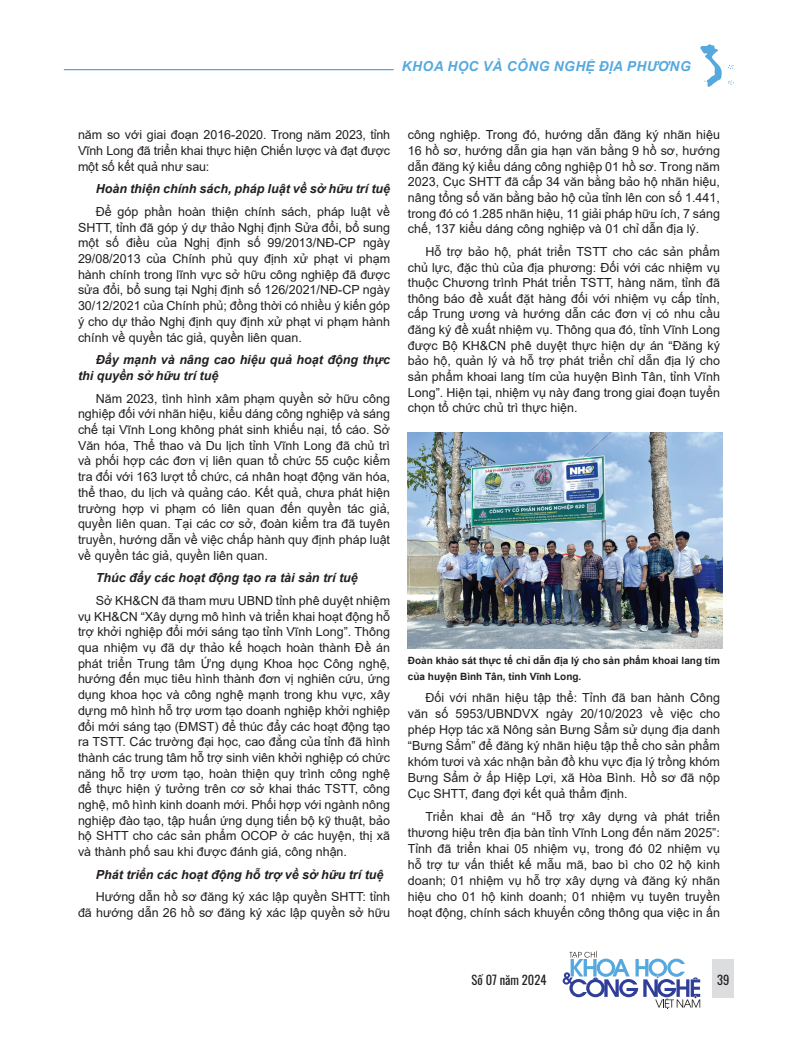
<style>
.page{position:relative;width:798px;height:1042px;background:#fff}
.page>*{position:absolute;margin:0;border:0;box-sizing:border-box;transform-origin:0 0}
.t1{font:italic 700 13.75px "Arial";letter-spacing:.035em;color:#55a9de}
.t2{font:12.5px/15.6px "Arial";color:#231f20;text-align:justify}
.t3{font:italic 700 12.5px/15.6px "Arial";color:#231f20}
.t4{font:12.5px "Oswald";color:#231f20}
.t5{font:700 10px/15.6px "Arial";color:#231f20}
</style>
<div class="page">
<hr style="left:64px;top:69px;width:329px;height:1px;background:#55a9de">
<div style="left:712px;top:958px;width:21px;height:39px;background:#dcdddf"></div>
<svg style="left:700px;top:44px;width:21px;height:43px"></svg>
<svg style="left:728px;top:65px;width:5px;height:4px"></svg>
<svg style="left:728px;top:80px;width:6px;height:5px"></svg>
<svg style="left:562px;top:951px;width:138px;height:58px"></svg>
<img style="left:407px;top:432px;width:315px;height:216px">
<p class="t1" style="left:401px;top:57px;width:290px">KHOA HỌC VÀ CÔNG NGHỆ ĐỊA PHƯƠNG</p>
<p class="t2" style="left:78px;top:127px;width:313px">năm so với giai đoạn 2016-2020. Trong năm 2023, tỉnh Vĩnh Long đã triển khai thực hiện Chiến lược và đạt được một số kết quả như sau:</p>
<p class="t3" style="left:96px;top:181px;width:296px">Hoàn thiện chính sách, pháp luật về sở hữu trí tuệ</p>
<p class="t2" style="left:78px;top:204px;width:313px;text-indent:18px">Để góp phần hoàn thiện chính sách, pháp luật về SHTT, tỉnh đã góp ý dự thảo Nghị định Sửa đổi, bổ sung một số điều của Nghị định số 99/2013/NĐ-CP ngày 29/08/2013 của Chính phủ quy định xử phạt vi phạm hành chính trong lĩnh vực sở hữu công nghiệp đã được sửa đổi, bổ sung tại Nghị định số 126/2021/NĐ-CP ngày 30/12/2021 của Chính phủ; đồng thời có nhiều ý kiến góp ý cho dự thảo Nghị định quy định xử phạt vi phạm hành chính về quyền tác giả, quyền liên quan.</p>
<p class="t3" style="left:78px;top:352px;width:313px;text-indent:18px">Đẩy mạnh và nâng cao hiệu quả hoạt động thực thi quyền sở hữu trí tuệ</p>
<p class="t2" style="left:78px;top:390px;width:313px;text-indent:18px">Năm 2023, tình hình xâm phạm quyền sở hữu công nghiệp đối với nhãn hiệu, kiểu dáng công nghiệp và sáng chế tại Vĩnh Long không phát sinh khiếu nại, tố cáo. Sở Văn hóa, Thể thao và Du lịch tỉnh Vĩnh Long đã chủ trì và phối hợp các đơn vị liên quan tổ chức 55 cuộc kiểm tra đối với 163 lượt tổ chức, cá nhân hoạt động văn hóa, thể thao, du lịch và quảng cáo. Kết quả, chưa phát hiện trường hợp vi phạm có liên quan đến quyền tác giả, quyền liên quan. Tại các cơ sở, đoàn kiểm tra đã tuyên truyền, hướng dẫn về việc chấp hành quy định pháp luật về quyền tác giả, quyền liên quan.</p>
<p class="t3" style="left:96px;top:570px;width:263px">Thúc đẩy các hoạt động tạo ra tài sản trí tuệ</p>
<p class="t2" style="left:78px;top:593px;width:313px;text-indent:18px">Sở KH&amp;CN đã tham mưu UBND tỉnh phê duyệt nhiệm vụ KH&amp;CN “Xây dựng mô hình và triển khai hoạt động hỗ trợ khởi nghiệp đổi mới sáng tạo tỉnh Vĩnh Long”. Thông qua nhiệm vụ đã dự thảo kế hoạch hoàn thành Đề án phát triển Trung tâm Ứng dụng Khoa học Công nghệ, hướng đến mục tiêu hình thành đơn vị nghiên cứu, ứng dụng khoa học và công nghệ mạnh trong khu vực, xây dựng mô hình hỗ trợ ươm tạo doanh nghiệp khởi nghiệp đổi mới sáng tạo (ĐMST) để thúc đẩy các hoạt động tạo ra TSTT. Các trường đại học, cao đẳng của tỉnh đã hình thành các trung tâm hỗ trợ sinh viên khởi nghiệp có chức năng hỗ trợ ươm tạo, hoàn thiện quy trình công nghệ để thực hiện ý tưởng trên cơ sở khai thác TSTT, công nghệ, mô hình kinh doanh mới. Phối hợp với ngành nông nghiệp đào tạo, tập huấn ứng dụng tiến bộ kỹ thuật, bảo hộ SHTT cho các sản phẩm OCOP ở các huyện, thị xã và thành phố sau khi được đánh giá, công nhận.</p>
<p class="t3" style="left:96px;top:867px;width:289px">Phát triển các hoạt động hỗ trợ về sở hữu trí tuệ</p>
<p class="t2" style="left:78px;top:889px;width:313px;text-align:right">Hướng dẫn hồ sơ đăng ký xác lập quyền SHTT: tỉnh<br>đã hướng dẫn 26 hồ sơ đăng ký xác lập quyền sở hữu</p>
<p class="t2" style="left:407px;top:127px;width:313px">công nghiệp. Trong đó, hướng dẫn đăng ký nhãn hiệu 16 hồ sơ, hướng dẫn gia hạn văn bằng 9 hồ sơ, hướng dẫn đăng ký kiểu dáng công nghiệp 01 hồ sơ. Trong năm 2023, Cục SHTT đã cấp 34 văn bằng bảo hộ nhãn hiệu, nâng tổng số văn bằng bảo hộ của tỉnh lên con số 1.441, trong đó có 1.285 nhãn hiệu, 11 giải pháp hữu ích, 7 sáng chế, 137 kiểu dáng công nghiệp và 01 chỉ dẫn địa lý.</p>
<p class="t2" style="left:407px;top:244px;width:313px;text-indent:18px">Hỗ trợ bảo hộ, phát triển TSTT cho các sản phẩm chủ lực, đặc thù của địa phương: Đối với các nhiệm vụ thuộc Chương trình Phát triển TSTT, hàng năm, tỉnh đã thông báo đề xuất đặt hàng đối với nhiệm vụ cấp tỉnh, cấp Trung ương và hướng dẫn các đơn vị có nhu cầu đăng ký đề xuất nhiệm vụ. Thông qua đó, tỉnh Vĩnh Long được Bộ KH&amp;CN phê duyệt thực hiện dự án “Đăng ký bảo hộ, quản lý và hỗ trợ phát triển chỉ dẫn địa lý cho sản phẩm khoai lang tím của huyện Bình Tân, tỉnh Vĩnh Long”. Hiện tại, nhiệm vụ này đang trong giai đoạn tuyển chọn tổ chức chủ trì thực hiện.</p>
<p class="t5" style="left:407px;top:653px;width:313px">Đoàn khảo sát thực tế chỉ dẫn địa lý cho sản phẩm khoai lang tím của huyện Bình Tân, tỉnh Vĩnh Long.</p>
<p class="t2" style="left:407px;top:690px;width:313px;line-height:16px;text-indent:18px">Đối với nhãn hiệu tập thể: Tỉnh đã ban hành Công văn số 5953/UBNDVX ngày 20/10/2023 về việc cho phép Hợp tác xã Nông sản Bưng Sẩm sử dụng địa danh “Bưng Sẩm” để đăng ký nhãn hiệu tập thể cho sản phẩm khóm tươi và xác nhận bản đồ khu vực địa lý trồng khóm Bưng Sẩm ở ấp Hiệp Lợi, xã Hòa Bình. Hồ sơ đã nộp Cục SHTT, đang đợi kết quả thẩm định.</p>
<p class="t2" style="left:407px;top:809px;width:313px;text-indent:18px">Triển khai đề án “Hỗ trợ xây dựng và phát triển thương hiệu trên địa bàn tỉnh Vĩnh Long đến năm 2025”:<br>Tỉnh đã triển khai 05 nhiệm vụ, trong đó 02 nhiệm vụ hỗ trợ tư vấn thiết kế mẫu mã, bao bì cho 02 hộ kinh doanh; 01 nhiệm vụ hỗ trợ xây dựng và đăng ký nhãn hiệu cho 01 hộ kinh doanh; 01 nhiệm vụ tuyên truyền hoạt động, chính sách khuyến công thông qua việc in ấn</p>
<p class="t4" style="left:471px;top:968px;width:76px">Số 07 năm 2024</p>
<p class="t4" style="left:716px;top:968px;width:14px">39</p>
</div>
